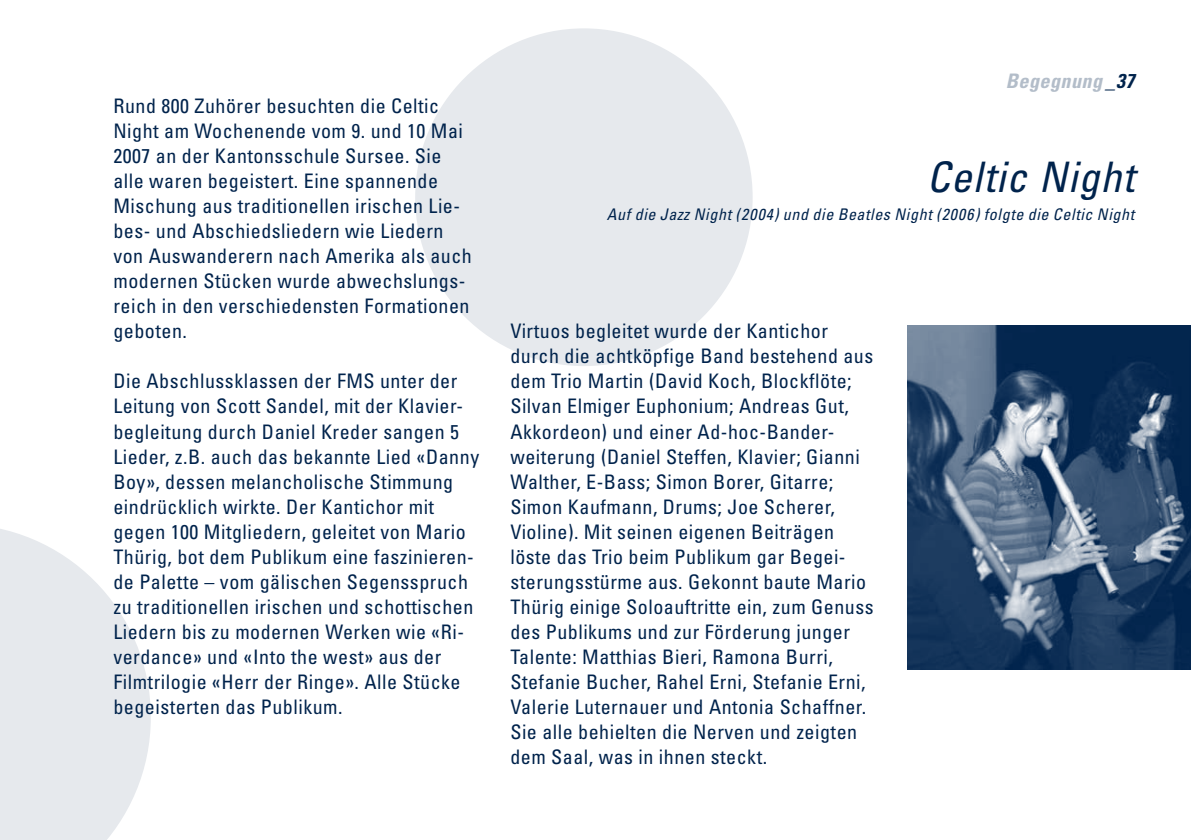
<style>
.page{position:relative;width:1191px;height:840px;background:#fff}
.page>*{position:absolute;margin:0;border:0;box-sizing:border-box;transform-origin:0 0}
.t1{font:italic condensed 42px "Univers";letter-spacing:.025em;color:#00234c}
.t2{font:condensed 20px/25px "Univers";letter-spacing:.025em;color:#00234c}
.t3{font:italic 700 condensed 20px "Univers";letter-spacing:.025em;color:#b3bdc9}
.t4{font:italic condensed 16px "Univers";letter-spacing:.04em;color:#00234c}
.s1{color:#00234c}
</style>
<div class="page">
<svg style="left:0;top:529px;width:151px;height:310px;fill:#e6e9ed"></svg>
<div style="left:415px;top:28px;width:337px;height:338px;background:#e6e9ed;border-radius:50%"></div>
<img style="left:907px;top:325px;width:284px;height:344px">
<p class="t2" style="left:113px;top:93px;width:360px">Rund 800 Zuhörer besuchten die Celtic Night am Wochenende vom 9. und 10 Mai 2007 an der Kantonsschule Sursee. Sie alle waren begeistert. Eine spannende Mischung aus traditionellen irischen Lie&shy;bes- und Abschiedsliedern wie Liedern von Auswanderern nach Amerika als auch modernen Stücken wurde abwechslungs&shy;reich in den verschiedensten Formationen geboten.</p>
<p class="t2" style="left:113px;top:368px;width:367px">Die Abschlussklassen der FMS unter der Leitung von Scott Sandel, mit der Klavier&shy;begleitung durch Daniel Kreder sangen 5<br>Lieder, z.B. auch das bekannte Lied «Danny Boy», dessen melancholische Stimmung eindrücklich wirkte. Der Kantichor mit gegen 100 Mitgliedern, geleitet von Mario Thürig, bot dem Publikum eine faszinieren&shy;de Palette – vom gälischen Segensspruch zu traditionellen irischen und schottischen Liedern bis zu modernen Werken wie «Ri&shy;verdance» und «Into the west» aus der Filmtrilogie «Herr der Ringe». Alle Stücke begeisterten das Publikum.</p>
<p class="t3" style="left:1005px;top:69px;width:130px">Begegnung <span class="s1">_37</span></p>
<h1 class="t1" style="left:926px;top:150px;width:209px">Celtic Night</h1>
<p class="t4" style="left:607px;top:204px;width:529px">Auf die Jazz Night (2004) und die Beatles Night (2006) folgte die Celtic Night</p>
<p class="t2" style="left:510px;top:318px;width:365px">Virtuos begleitet wurde der Kantichor durch die achtköpfige Band bestehend aus dem Trio Martin (David Koch, Blockflöte; Silvan Elmiger Euphonium; Andreas Gut, Akkordeon) und einer Ad-hoc-Bander&shy;weiterung (Daniel Steffen, Klavier; Gianni Walther, E-Bass; Simon Borer, Gitarre; Simon Kaufmann, Drums; Joe Scherer, Violine). Mit seinen eigenen Beiträgen löste das Trio beim Publikum gar Begei&shy;sterungsstürme aus. Gekonnt baute Mario Thürig einige Soloauftritte ein, zum Genuss des Publikums und zur Förderung junger Talente: Matthias Bieri, Ramona Burri, Stefanie Bucher, Rahel Erni, Stefanie Erni, Valerie Luternauer und Antonia Schaffner.<br>Sie alle behielten die Nerven und zeigten dem Saal, was in ihnen steckt.</p>
</div>
